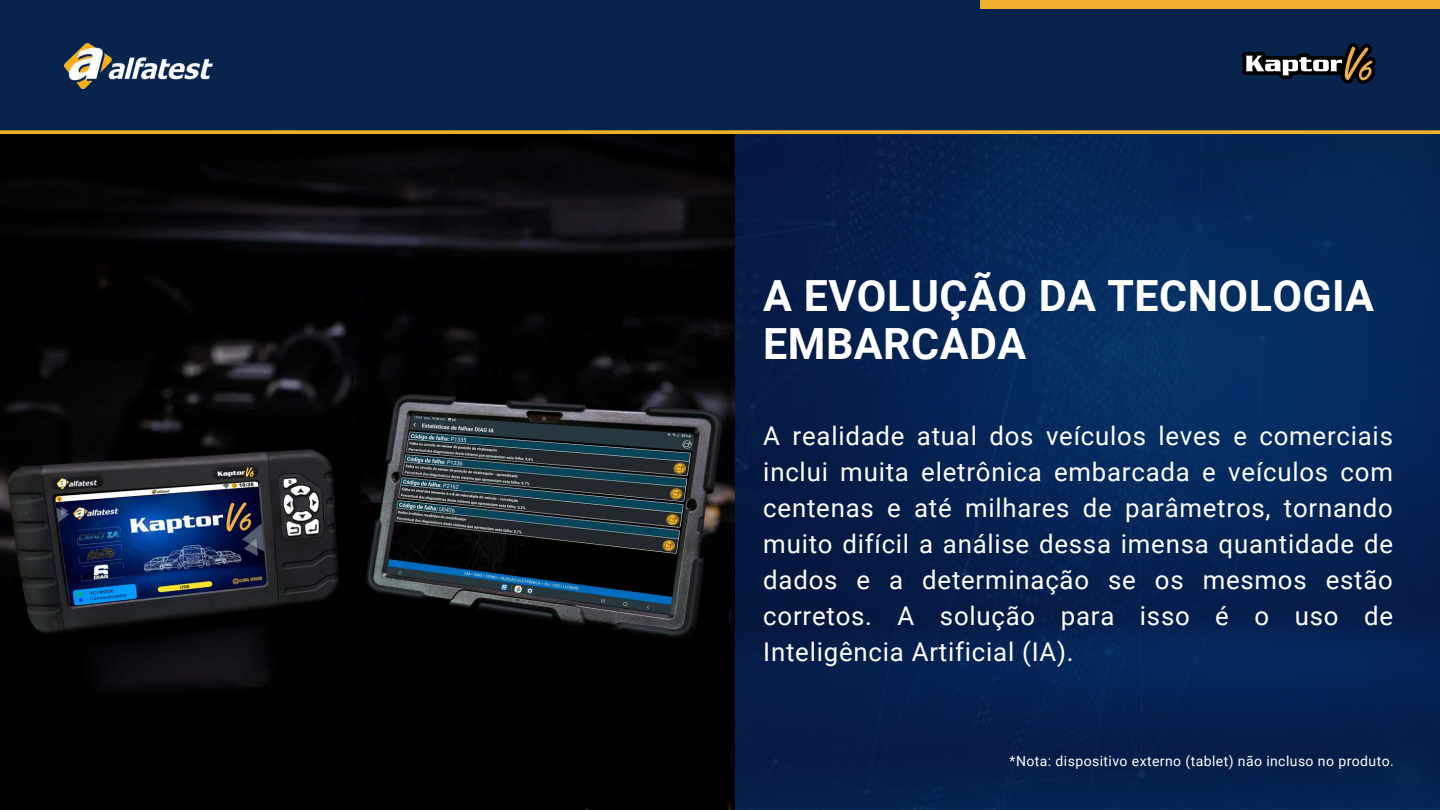
<style>
.page{position:relative;width:1440px;height:810px;background:#fff}
.page>*{position:absolute;margin:0;border:0;box-sizing:border-box;transform-origin:0 0}
.t1{font:700 43px/48px "Roboto";letter-spacing:.01em;color:#fff}
.t2{font:25.8px/36px "Roboto";letter-spacing:.03em;color:#fff;text-align:justify}
.t3{font:14px "Roboto";letter-spacing:.03em;color:#fff}
</style>
<div class="page">
<svg style="left:650px;top:134px;width:790px;height:676px;background:#052351"></svg>
<div style="left:0;top:0;width:1440px;height:132px;background:#08244d"></div>
<svg style="left:0;top:130px;width:1440px;height:4px;background:#dea530"></svg>
<div style="left:980px;top:0;width:460px;height:9px;background:#efb02e"></div>
<img style="left:64px;top:43px;width:149px;height:45px">
<img style="left:1243px;top:43px;width:133px;height:41px">
<img style="left:0;top:135px;width:734px;height:675px">
<h1 class="t1" style="left:763px;top:273px;width:612px">A EVOLUÇÃO DA TECNOLOGIA<br>EMBARCADA</h1>
<p class="t2" style="left:763px;top:419px;width:631px">A realidade atual dos veículos leves e comerciais inclui muita eletrônica embarcada e veículos com centenas e até milhares de parâmetros, tornando muito difícil a análise dessa imensa quantidade de dados e a determinação se os mesmos estão corretos. A solução para isso é o uso de Inteligência Artificial (IA).</p>
<p class="t3" style="left:1010px;top:753px;width:386px">*Nota: dispositivo externo (tablet) não incluso no produto.</p>
</div>
